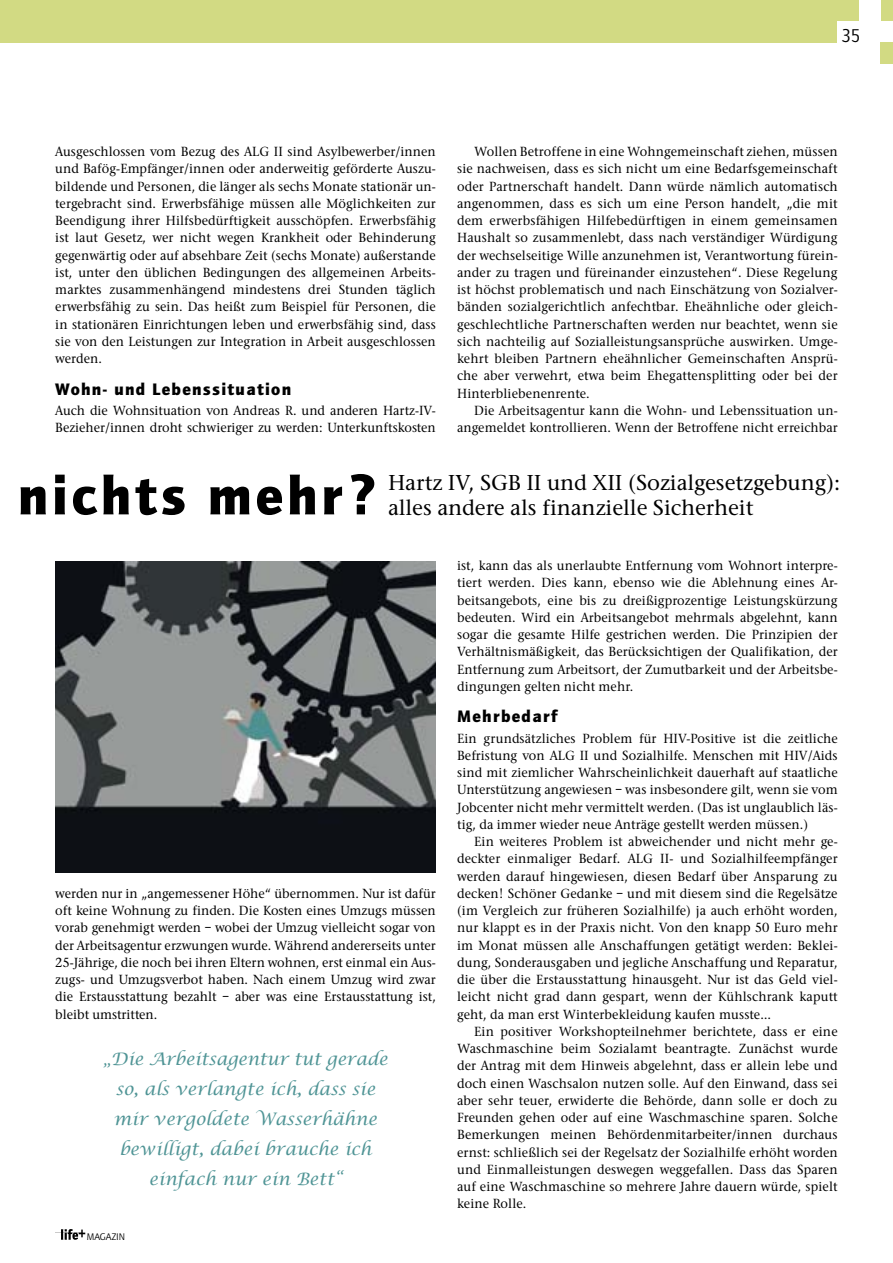
<style>
.page{position:relative;width:893px;height:1263px;background:#fff}
.page>*{position:absolute;margin:0;border:0;box-sizing:border-box;transform-origin:0 0}
.t1{font:900 55.5px "Quay Sans";letter-spacing:.07em;color:#000}
.t2{font:500 22.5px/25.5px "Stone Serif";letter-spacing:-.005em;color:#000}
.t3{font:19.2px "Quay Sans";color:#000;scale:.95 1}
.t4{font:italic 17.25px/30px "Lucida Calligraphy";color:#4f9495;text-align:center}
.t5{font:900 17.25px "Quay Sans";letter-spacing:.075em;color:#000}
.t6{font:500 13.8px/17.2px "Stone Serif";letter-spacing:.005em;color:#000;text-align:justify;scale:.95 1}
.t7{font:9.9px "Quay Sans";color:#000}
</style>
<div class="page">
<img style="left:55px;top:1229px;width:31px;height:11px">
<img style="left:55px;top:561px;width:381px;height:312px">
<div style="left:0;top:0;width:893px;height:43px;background:#d2da83"></div>
<div style="left:838px;top:21px;width:55px;height:22px;background:#fff"></div>
<div style="left:859px;top:0;width:21px;height:64px;background:#fff"></div>
<div style="left:880px;top:43px;width:13px;height:21px;background:#d2da83"></div>
<h3 class="t3" style="left:842px;top:25px;width:21px">35</h3>
<p class="t6" style="left:55px;top:143px;width:402px">Ausgeschlossen vom Bezug des ALG II sind Asylbewerber/innen und Bafög-Empfänger/innen oder anderweitig geförderte Auszu&shy;bildende und Personen, die länger als sechs Monate stationär un&shy;tergebracht sind. Erwerbsfähige müssen alle Möglichkeiten zur Beendigung ihrer Hilfsbedürftigkeit ausschöpfen. Erwerbsfähig ist laut Gesetz, wer nicht wegen Krankheit oder Behinderung gegenwärtig oder auf absehbare Zeit (sechs Monate) außerstande ist, unter den üblichen Bedingungen des allgemeinen Arbeits&shy;marktes zusammenhängend mindestens drei Stunden täglich erwerbsfähig zu sein. Das heißt zum Beispiel für Personen, die in stationären Einrichtungen leben und erwerbsfähig sind, dass sie von den Leistungen zur Integration in Arbeit ausgeschlossen werden.</p>
<p class="t5" style="left:55px;top:379px;width:237px">Wohn- und Lebenssituation</p>
<p class="t6" style="left:55px;top:402px;width:402px">Auch die Wohnsituation von Andreas R. und anderen Hartz-IV-<br>Bezieher/innen droht schwieriger zu werden: Unterkunftskosten</p>
<p class="t6" style="left:457px;top:143px;width:402px;text-indent:17px">Wollen Betroffene in eine Wohngemeinschaft ziehen, müssen sie nachweisen, dass es sich nicht um eine Bedarfsgemeinschaft oder Partnerschaft handelt. Dann würde nämlich automatisch angenommen, dass es sich um eine Person handelt, „die mit dem erwerbsfähigen Hilfebedürftigen in einem gemeinsamen Haushalt so zusammenlebt, dass nach verständiger Würdigung der wechselseitige Wille anzunehmen ist, Verantwortung fürein&shy;ander zu tragen und füreinander einzustehen“. Diese Regelung ist höchst problematisch und nach Einschätzung von Sozialver&shy;bänden sozialgerichtlich anfechtbar. Eheähnliche oder gleich&shy;geschlechtliche Partnerschaften werden nur beachtet, wenn sie sich nachteilig auf Sozialleistungsansprüche auswirken. Umge&shy;kehrt bleiben Partnern eheähnlicher Gemeinschaften Ansprü&shy;che aber verwehrt, etwa beim Ehegattensplitting oder bei der Hinterbliebenenrente.</p>
<p class="t6" style="left:457px;top:402px;width:402px;text-align:right">Die Arbeitsagentur kann die Wohn- und Lebenssituation un&shy;angemeldet kontrollieren. Wenn der Betroffene nicht erreichbar</p>
<h1 class="t1" style="left:18px;top:463px;width:360px">nichts mehr?</h1>
<h2 class="t2" style="left:388px;top:469px;width:454px">Hartz IV, SGB II und XII (Sozialgesetzgebung): alles andere als finanzielle Sicherheit</h2>
<p class="t6" style="left:55px;top:885px;width:402px">werden nur in „angemessener Höhe“ übernommen. Nur ist dafür oft keine Wohnung zu finden. Die Kosten eines Umzugs müssen vorab genehmigt werden – wobei der Umzug vielleicht sogar von der Arbeitsagentur erzwungen wurde. Während andererseits unter 25-Jährige, die noch bei ihren Eltern wohnen, erst einmal ein Aus&shy;zugs- und Umzugsverbot haben. Nach einem Umzug wird zwar die Erstausstattung bezahlt – aber was eine Erstausstattung ist, bleibt umstritten.</p>
<p class="t4" style="left:103px;top:1045px;width:286px">„Die Arbeitsagentur tut gerade so, als verlangte ich, dass sie mir vergoldete Wasserhähne bewilligt, dabei brauche ich einfach nur ein Bett“</p>
<p class="t7" style="left:87px;top:1231px;width:40px">MAGAZIN</p>
<p class="t6" style="left:457px;top:557px;width:402px">ist, kann das als unerlaubte Entfernung vom Wohnort interpre&shy;tiert werden. Dies kann, ebenso wie die Ablehnung eines Ar&shy;beitsangebots, eine bis zu dreißigprozentige Leistungskürzung bedeuten. Wird ein Arbeitsangebot mehrmals abgelehnt, kann sogar die gesamte Hilfe gestrichen werden. Die Prinzipien der Verhältnismäßigkeit, das Berücksichtigen der Qualifikation, der Entfernung zum Arbeitsort, der Zumutbarkeit und der Arbeitsbe&shy;dingungen gelten nicht mehr.</p>
<p class="t5" style="left:457px;top:706px;width:102px">Mehrbedarf</p>
<p class="t6" style="left:457px;top:729px;width:402px">Ein grundsätzliches Problem für HIV-Positive ist die zeitliche Befristung von ALG II und Sozialhilfe. Menschen mit HIV/Aids sind mit ziemlicher Wahrscheinlichkeit dauerhaft auf staatliche Unterstützung angewiesen – was insbesondere gilt, wenn sie vom Jobcenter nicht mehr vermittelt werden. (Das ist unglaublich läs&shy;tig, da immer wieder neue Anträge gestellt werden müssen.)</p>
<p class="t6" style="left:457px;top:833px;width:402px;text-indent:17px">Ein weiteres Problem ist abweichender und nicht mehr ge&shy;deckter einmaliger Bedarf. ALG II- und Sozialhilfeempfänger werden darauf hingewiesen, diesen Bedarf über Ansparung zu decken! Schöner Gedanke – und mit diesem sind die Regelsätze (im Vergleich zur früheren Sozialhilfe) ja auch erhöht worden, nur klappt es in der Praxis nicht. Von den knapp 50 Euro mehr im Monat müssen alle Anschaffungen getätigt werden: Beklei&shy;dung, Sonderausgaben und jegliche Anschaffung und Reparatur, die über die Erstausstattung hinausgeht. Nur ist das Geld viel&shy;leicht nicht grad dann gespart, wenn der Kühlschrank kaputt geht, da man erst Winterbekleidung kaufen musste…</p>
<p class="t6" style="left:457px;top:1023px;width:402px;text-indent:17px">Ein positiver Workshopteilnehmer berichtete, dass er eine Waschmaschine beim Sozialamt beantragte. Zunächst wurde der Antrag mit dem Hinweis abgelehnt, dass er allein lebe und doch einen Waschsalon nutzen solle. Auf den Einwand, dass sei aber sehr teuer, erwiderte die Behörde, dann solle er doch zu Freunden gehen oder auf eine Waschmaschine sparen. Solche Bemerkungen meinen Behördenmitarbeiter/innen durchaus ernst: schließlich sei der Regelsatz der Sozialhilfe erhöht worden und Einmalleistungen deswegen weggefallen. Dass das Sparen auf eine Waschmaschine so mehrere Jahre dauern würde, spielt keine Rolle.</p>
</div>
